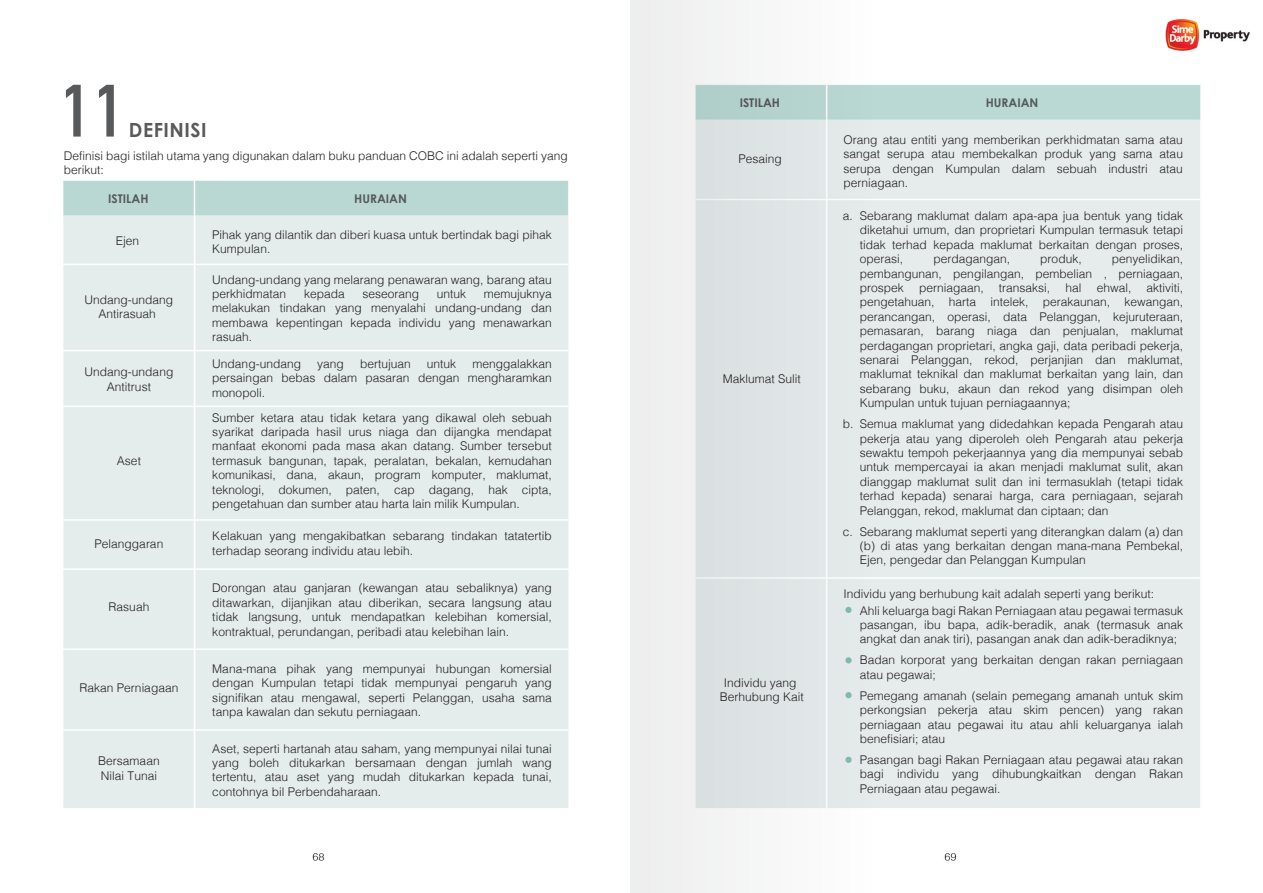
<style>
.page{position:relative;width:1263px;height:893px;background:#fff}
.page>*{position:absolute;margin:0;border:0;box-sizing:border-box;transform-origin:0 0}
.t1{font:700 72.75px "DIN Alternate";color:#58595b}
.t2{font:700 19.5px "Century Gothic";letter-spacing:.025em;color:#58595b}
.t3{font:300 12px/14.4px "Helvetica";color:#231f20;text-align:justify}
.t4{font:700 12px "Century Gothic";color:#58595b}
</style>
<div class="page">
<img style="left:63px;top:0;width:1187px;height:893px">
<svg style="left:631px;top:0;width:271px;height:893px"></svg>
<h1 class="t1" style="left:59px;top:56px;width:69px">11</h1>
<h2 class="t2" style="left:129px;top:115px;width:79px">DEFINISI</h2>
<p class="t3" style="left:64px;top:148px;width:505px">Definisi bagi istilah utama yang digunakan dalam buku panduan COBC ini adalah seperti yang berikut:</p>
<p class="t4" style="left:108px;top:189px;width:42px">ISTILAH</p>
<p class="t4" style="left:354px;top:189px;width:54px">HURAIAN</p>
<p class="t3" style="left:116px;top:233px;width:25px">Ejen</p>
<p class="t3" style="left:212px;top:271px;width:341px">Undang-undang yang melarang penawaran wang, barang atau perkhidmatan</p>
<p class="t3" style="left:212px;top:226px;width:341px">Pihak yang dilantik dan diberi kuasa untuk bertindak bagi pihak<br>Kumpulan.</p>
<p class="t3" style="left:212px;top:286px;width:341px;text-indent:271px">memujuknya melakukan tindakan yang menyalahi undang-undang dan membawa kepentingan kepada individu yang menawarkan rasuah.</p>
<p class="t3" style="left:304px;top:286px;width:42px">kepada</p>
<p class="t3" style="left:362px;top:286px;width:58px">seseorang</p>
<p class="t3" style="left:437px;top:286px;width:31px">untuk</p>
<p class="t3" style="left:85px;top:292px;width:90px;text-align:center">Undang-undang<br>Antirasuah</p>
<p class="t3" style="left:85px;top:364px;width:90px;text-align:center">Undang-undang<br>Antitrust</p>
<p class="t3" style="left:117px;top:453px;width:26px">Aset</p>
<p class="t3" style="left:95px;top:536px;width:70px">Pelanggaran</p>
<p class="t3" style="left:109px;top:599px;width:42px">Rasuah</p>
<p class="t3" style="left:80px;top:680px;width:100px">Rakan Perniagaan</p>
<p class="t3" style="left:98px;top:753px;width:63px">Bersamaan<br>Nilai Tunai</p>
<p class="t3" style="left:212px;top:356px;width:341px;text-indent:260px">menggalakkan persaingan bebas dalam pasaran dengan mengharamkan monopoli.</p>
<p class="t3" style="left:212px;top:356px;width:90px">Undang-undang</p>
<p class="t3" style="left:317px;top:356px;width:28px">yang</p>
<p class="t3" style="left:360px;top:356px;width:52px">bertujuan</p>
<p class="t3" style="left:427px;top:356px;width:31px">untuk</p>
<p class="t3" style="left:212px;top:409px;width:341px">Sumber ketara atau tidak ketara yang dikawal oleh sebuah syarikat daripada hasil urus niaga dan dijangka mendapat manfaat ekonomi pada masa akan datang. Sumber tersebut termasuk bangunan, tapak, peralatan, bekalan, kemudahan komunikasi, dana, akaun, program komputer, maklumat, teknologi, dokumen, paten, cap dagang, hak cipta, pengetahuan dan sumber atau harta lain milik Kumpulan.</p>
<p class="t3" style="left:212px;top:528px;width:341px">Kelakuan yang mengakibatkan sebarang tindakan tatatertib terhadap seorang individu atau lebih.</p>
<p class="t3" style="left:212px;top:580px;width:341px">Dorongan atau ganjaran (kewangan atau sebaliknya) yang ditawarkan, dijanjikan atau diberikan, secara langsung atau tidak langsung, untuk mendapatkan kelebihan komersial, kontraktual, perundangan, peribadi atau kelebihan lain.</p>
<p class="t3" style="left:212px;top:660px;width:341px">Mana-mana pihak yang mempunyai hubungan komersial dengan Kumpulan tetapi tidak mempunyai pengaruh yang signifikan atau mengawal, seperti Pelanggan, usaha sama tanpa kawalan dan sekutu perniagaan.</p>
<p class="t3" style="left:212px;top:740px;width:341px">Aset, seperti hartanah atau saham, yang mempunyai nilai tunai yang boleh ditukarkan bersamaan dengan jumlah wang tertentu, atau aset yang mudah ditukarkan kepada tunai, contohnya bil Perbendaharaan.</p>
<p class="t4" style="left:740px;top:93px;width:42px">ISTILAH</p>
<p class="t4" style="left:986px;top:93px;width:54px">HURAIAN</p>
<p class="t3" style="left:738px;top:151px;width:45px">Pesaing</p>
<p class="t3" style="left:723px;top:370px;width:80px">Maklumat Sulit</p>
<p class="t3" style="left:720px;top:675px;width:86px;text-align:center">Individu yang<br>Berhubung Kait</p>
<p class="t3" style="left:843px;top:131px;width:341px">Orang atau entiti yang memberikan perkhidmatan sama atau sangat serupa atau membekalkan produk yang sama atau serupa dengan Kumpulan dalam sebuah industri atau perniagaan.</p>
<p class="t3" style="left:860px;top:208px;width:325px">Sebarang maklumat dalam apa-apa jua bentuk yang tidak diketahui umum, dan proprietari Kumpulan termasuk tetapi tidak terhad kepada maklumat berkaitan dengan proses, operasi,</p>
<p class="t3" style="left:843px;top:208px;width:12px">a.</p>
<p class="t3" style="left:860px;top:251px;width:325px;text-indent:252px">penyelidikan, pembangunan, pengilangan, pembelian , perniagaan, prospek</p>
<p class="t3" style="left:933px;top:251px;width:78px">perdagangan,</p>
<p class="t3" style="left:1040px;top:251px;width:43px">produk,</p>
<p class="t3" style="left:860px;top:280px;width:325px;text-indent:287px">aktiviti, pengetahuan, harta intelek, perakaunan, kewangan, perancangan, operasi, data Pelanggan, kejuruteraan, pemasaran, barang niaga dan penjualan, maklumat perdagangan proprietari, angka gaji, data peribadi pekerja, senarai Pelanggan, rekod, perjanjian dan maklumat, maklumat teknikal dan maklumat berkaitan yang lain, dan sebarang buku, akaun dan rekod yang disimpan oleh Kumpulan untuk tujuan perniagaannya;</p>
<p class="t3" style="left:860px;top:416px;width:325px">Semua maklumat yang didedahkan kepada Pengarah atau pekerja atau yang diperoleh oleh Pengarah atau pekerja sewaktu tempoh pekerjaannya yang dia mempunyai sebab untuk mempercayai ia akan menjadi maklumat sulit, akan dianggap maklumat sulit dan ini termasuklah (tetapi tidak terhad kepada) senarai harga, cara perniagaan, sejarah Pelanggan, rekod, maklumat dan ciptaan; dan</p>
<p class="t3" style="left:860px;top:523px;width:325px">Sebarang maklumat seperti yang diterangkan dalam (a) dan (b) di atas yang berkaitan dengan mana-mana Pembekal, Ejen, pengedar dan Pelanggan Kumpulan</p>
<p class="t3" style="left:919px;top:280px;width:66px">perniagaan,</p>
<p class="t3" style="left:999px;top:280px;width:53px">transaksi,</p>
<p class="t3" style="left:1065px;top:280px;width:18px">hal</p>
<p class="t3" style="left:1097px;top:280px;width:36px">ehwal,</p>
<p class="t3" style="left:843px;top:416px;width:12px">b.</p>
<p class="t3" style="left:843px;top:523px;width:12px">c.</p>
<p class="t3" style="left:843px;top:585px;width:312px">Individu yang berhubung kait adalah seperti yang berikut:</p>
<p class="t3" style="left:860px;top:602px;width:325px">Ahli keluarga bagi Rakan Perniagaan atau pegawai termasuk pasangan, ibu bapa, adik-beradik, anak (termasuk anak angkat dan anak tiri), pasangan anak dan adik-beradiknya;</p>
<p class="t3" style="left:860px;top:652px;width:325px">Badan korporat yang berkaitan dengan rakan perniagaan atau pegawai;</p>
<p class="t3" style="left:860px;top:687px;width:325px">Pemegang amanah (selain pemegang amanah untuk skim perkongsian pekerja atau skim pencen) yang rakan perniagaan atau pegawai itu atau ahli keluarganya ialah benefisiari; atau</p>
<p class="t3" style="left:860px;top:752px;width:325px">Pasangan bagi Rakan Perniagaan atau pegawai atau rakan bagi individu yang dihubungkaitkan dengan Rakan Perniagaan atau pegawai.</p>
</div>
